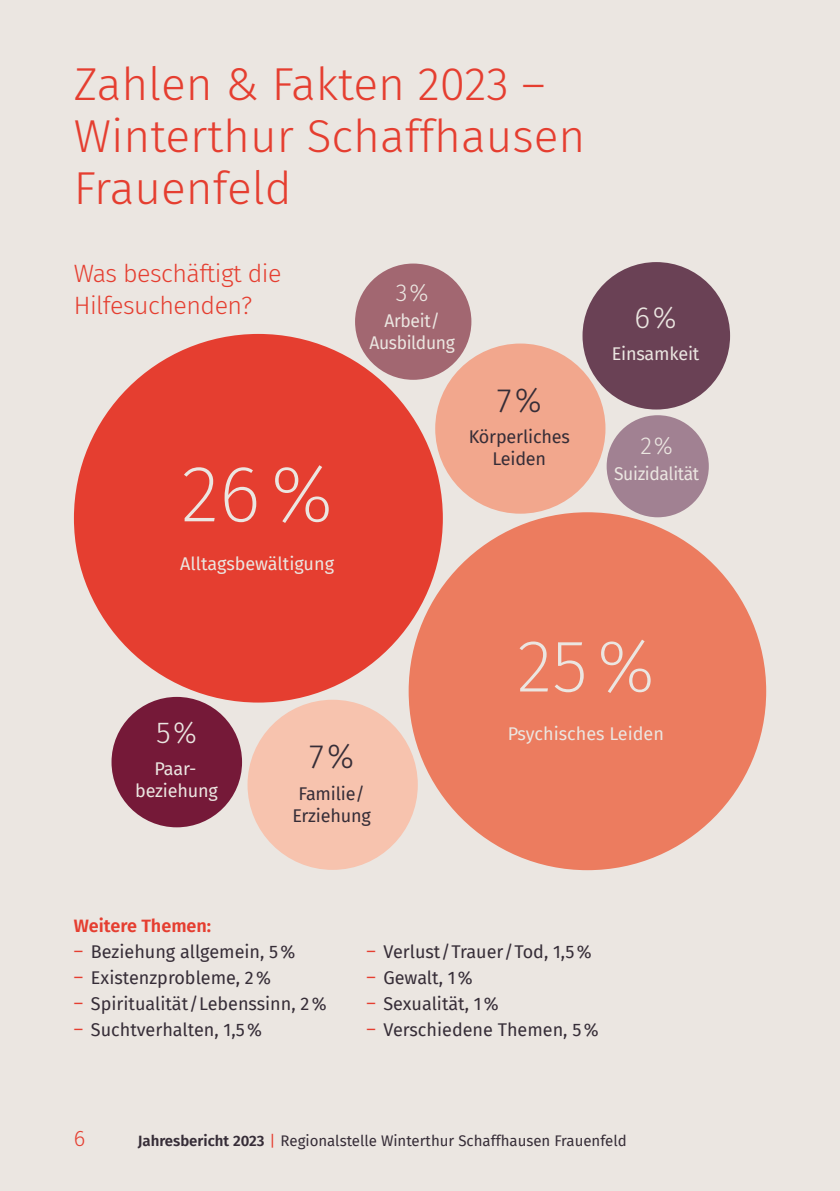
<style>
.page{position:relative;width:840px;height:1191px;background:#fff}
.page>*{position:absolute;margin:0;border:0;box-sizing:border-box;transform-origin:0 0}
.t1{font:200 80px "Fira Sans";color:#ebe6e1}
.t2{font:200 74px "Fira Sans";color:#ebe6e1}
.t3{font:300 46px/52px "Fira Sans";color:#e53e30}
.t4{font:300 34px "Fira Sans";color:#362d37}
.t5{font:300 30px "Fira Sans";color:#ebe6e1}
.t6{font:300 25px/32px "Fira Sans";letter-spacing:-.02em;color:#e53e30}
.t7{font:300 24px "Fira Sans";color:#ebe6e1}
.t8{font:300 22px "Fira Sans";color:#e53e30}
.t9{font:18px/26px "Fira Sans";color:#362d37}
.t10{font:18px/22px "Fira Sans";letter-spacing:-.01em;color:#ebe6e1;text-align:center}
.t11{font:15px "Fira Sans";color:#362d37}
.s1{font-weight:600;color:#e53e30}
.s2{color:#e53e30}
.s3{font-weight:600}
</style>
<div class="page">
<div style="left:0;top:0;width:839px;height:1191px;background:#ebe6e1"></div>
<div style="left:74px;top:334px;width:368px;height:368px;background:#e53e30;border-radius:50%"></div>
<div style="left:408px;top:512px;width:357px;height:358px;background:#ec7c5f;border-radius:50%"></div>
<div style="left:435px;top:343px;width:170px;height:170px;background:#f2a78d;border-radius:50%"></div>
<div style="left:582px;top:262px;width:147px;height:147px;background:#6a4155;border-radius:50%"></div>
<div style="left:355px;top:263px;width:116px;height:117px;background:#a26771;border-radius:50%"></div>
<div style="left:111px;top:697px;width:131px;height:130px;background:#751938;border-radius:50%"></div>
<div style="left:247px;top:699px;width:170px;height:171px;background:#f7c3ae;border-radius:50%"></div>
<div style="left:606px;top:415px;width:102px;height:102px;background:#a18192;border-radius:50%"></div>
<h3 class="t3" style="left:74px;top:57px;width:513px">Zahlen &amp; Fakten 2023 –<br>Winterthur Schaffhausen<br>Frauenfeld</h3>
<h3 class="t6" style="left:74px;top:257px;width:209px">Was beschäftigt die<br>Hilfesuchenden?</h3>
<h1 class="t1" style="left:181px;top:437px;width:153px">26%</h1>
<p class="t10" style="left:180px;top:552px;width:155px">Alltagsbewältigung</p>
<h3 class="t7" style="left:395px;top:275px;width:34px">3%</h3>
<p class="t10" style="left:369px;top:309px;width:87px">Arbeit/<br>Ausbildung</p>
<h3 class="t4" style="left:496px;top:376px;width:46px">7%</h3>
<p class="t9" style="left:468px;top:425px;width:102px;line-height:22px;text-align:center">Körperliches<br>Leiden</p>
<h3 class="t5" style="left:634px;top:296px;width:44px">6%</h3>
<p class="t10" style="left:611px;top:342px;width:89px">Einsamkeit</p>
<h3 class="t7" style="left:640px;top:429px;width:34px">2%</h3>
<p class="t10" style="left:613px;top:463px;width:87px">Suizidalität</p>
<h3 class="t5" style="left:156px;top:711px;width:42px">5%</h3>
<p class="t10" style="left:135px;top:757px;width:84px">Paar&shy;beziehung</p>
<h3 class="t4" style="left:309px;top:732px;width:46px">7%</h3>
<p class="t9" style="left:292px;top:781px;width:80px;line-height:22px;text-align:center">Familie/<br>Erziehung</p>
<h2 class="t2" style="left:516px;top:614px;width:139px">25%</h2>
<p class="t10" style="left:507px;top:722px;width:158px">Psychisches Leiden</p>
<p class="t9" style="left:74px;top:912px;width:254px"><span class="s1">Weitere Themen:<br></span><span class="s2">࢓</span> Beziehung allgemein, 5%<br><span class="s2">࢓</span> Existenzprobleme, 2%<br><span class="s2">࢓</span> Spiritualität/Lebenssinn, 2% <span class="s2">࢓</span> Suchtverhalten, 1,5%</p>
<p class="t9" style="left:366px;top:938px;width:233px"><span class="s2">࢓</span> Verlust/Trauer/Tod, 1,5% <span class="s2">࢓</span> Gewalt, 1%<br><span class="s2">࢓</span> Sexualität, 1%<br><span class="s2">࢓</span> Verschiedene Themen, 5%</p>
<p class="t8" style="left:74px;top:1122px;width:13px">6</p>
<p class="t11" style="left:138px;top:1129px;width:490px"><span class="s3">Jahresbericht 2023</span> <span class="s2">|</span> Regionalstelle Winterthur Schaffhausen Frauenfeld</p>
</div>
